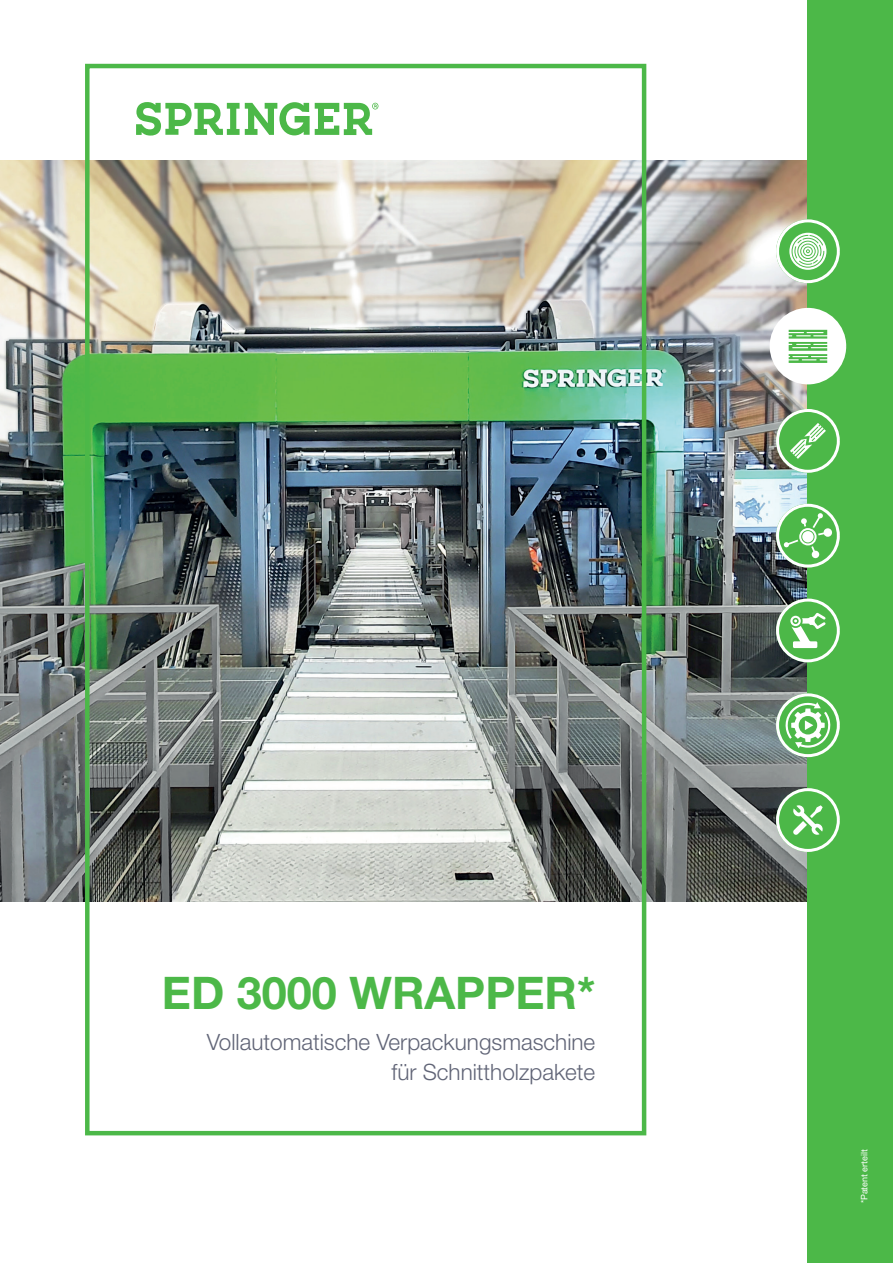
<style>
.page{position:relative;width:893px;height:1263px;background:#fff}
.page>*{position:absolute;margin:0;border:0;box-sizing:border-box;transform-origin:0 0}
.t1{font:700 45px "Helvetica Neue LT Pro";color:#4cb848}
.t2{font:300 22.5px/30px "Helvetica Neue LT Pro";color:#616577;text-align:right}
.t3{font:9px "Helvetica Neue LT Pro";color:#fff}
</style>
<div class="page">
<img style="left:0;top:161px;width:808px;height:740px">
<svg style="left:136px;top:102px;width:242px;height:34px"></svg>
<div style="left:85px;top:64px;width:561px;height:1071px;border:4px solid #4cb848"></div>
<div style="left:808px;top:0;width:85px;height:1263px;background:#4cb848"></div>
<svg style="left:776px;top:788px;width:64px;height:64px"></svg>
<svg style="left:793px;top:805px;width:30px;height:30px"></svg>
<div style="left:776px;top:788px;width:64px;height:64px;border:3px solid #fff;border-radius:50%"></div>
<svg style="left:776px;top:693px;width:64px;height:64px"></svg>
<svg style="left:783px;top:701px;width:49px;height:47px"></svg>
<div style="left:776px;top:693px;width:64px;height:64px;border:3px solid #fff;border-radius:50%"></div>
<svg style="left:776px;top:598px;width:64px;height:64px"></svg>
<svg style="left:790px;top:612px;width:36px;height:36px"></svg>
<div style="left:776px;top:598px;width:64px;height:64px;border:3px solid #fff;border-radius:50%"></div>
<svg style="left:776px;top:504px;width:64px;height:63px"></svg>
<svg style="left:784px;top:513px;width:48px;height:45px"></svg>
<div style="left:776px;top:504px;width:64px;height:63px;border:3px solid #fff;border-radius:50%"></div>
<svg style="left:776px;top:409px;width:64px;height:64px"></svg>
<svg style="left:790px;top:423px;width:36px;height:36px"></svg>
<div style="left:776px;top:409px;width:64px;height:64px;border:3px solid #fff;border-radius:50%"></div>
<svg style="left:776px;top:219px;width:64px;height:64px"></svg>
<svg style="left:789px;top:233px;width:37px;height:37px"></svg>
<div style="left:776px;top:219px;width:64px;height:64px;border:3px solid #fff;border-radius:50%"></div>
<div style="left:771px;top:309px;width:74px;height:74px;background:#fff;border-radius:50%"></div>
<div style="left:770px;top:308px;width:76px;height:76px;border:3px solid #fff;border-radius:50%"></div>
<svg style="left:789px;top:330px;width:38px;height:33px"></svg>
<h1 class="t1" style="left:162px;top:965px;width:435px">ED 3000 WRAPPER*</h1>
<p class="t2" style="left:207px;top:1026px;width:390px">Vollautomatische Verpackungsmaschine für Schnittholzpakete</p>
<p class="t3" style="left:859px;top:1203px;width:56px;rotate:-90deg">*Patent erteilt</p>
</div>
